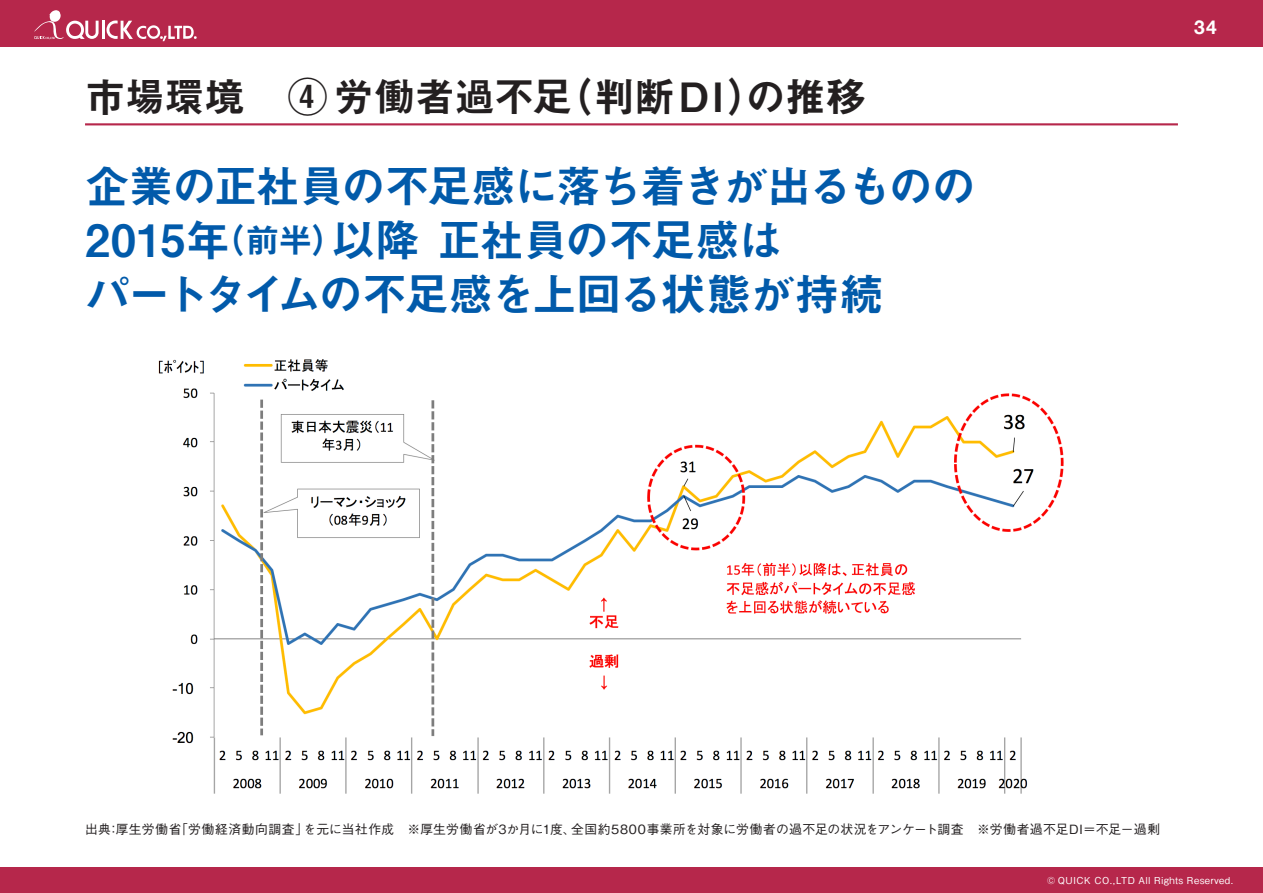
<style>
.page{position:relative;width:1263px;height:893px;background:#fff}
.page>*{position:absolute;margin:0;border:0;box-sizing:border-box;transform-origin:0 0}
.t1{font:44.7px/54.2px "Midashi Go Pr 6 MB31";letter-spacing:-.045em;color:#015aaa}
.t2{font:40.35px "Midashi Go Pr 6 MB31";letter-spacing:-.01em;color:#231f20}
.t3{font:34.05px "Midashi Go Pr 6 MB31";color:#015aaa}
.t4{font:700 19.2px "Helvetica Neue";color:#fff}
.t5{font:500 12.75px "Gothic BBB Pr 6";letter-spacing:.035em;color:#231f20}
.t6{font:500 12.75px "Gothic BBB Pr 6";letter-spacing:.015em;color:#231f20}
.t7{font:500 9.6px "Gothic BBB Pr 6";letter-spacing:.045em;color:#fff}
.s1{font-size:44.7px}
</style>
<div class="page">
<div style="left:0;top:867px;width:1263px;height:26px;background:#b6274b"></div>
<div style="left:0;top:0;width:1263px;height:47px;background:#b6274b"></div>
<hr style="left:102px;top:21px;width:3px;height:18px;background:#fff">
<svg style="left:106px;top:21px;width:91px;height:20px"></svg>
<svg style="left:34px;top:10px;width:65px;height:30px"></svg>
<img style="left:158px;top:359px;width:906px;height:435px">
<hr style="left:85px;top:123px;width:1093px;height:2px;background:#b6274b">
<h2 class="t2" style="left:85px;top:65px;width:489px">市場環境　④ 労働者過不足</h2>
<h2 class="t2" style="left:553px;top:65px;width:216px">（判断DI）</h2>
<h2 class="t2" style="left:745px;top:65px;width:122px">の推移</h2>
<h1 class="t1" style="left:331px;top:157px;width:647px;text-indent:-246px">企業の正社員の不足感に落ち着きが出るものの以降正社員の不足感は</h1>
<h3 class="t3" style="left:186px;top:213px;width:161px">（<span class="s1">年</span>前半）</h3>
<h1 class="t1" style="left:85px;top:211px;width:800px">2015<br>パートタイムの不足感を上回る状態が持続</h1>
<h3 class="t4" style="left:1194px;top:13px;width:24px">34</h3>
<p class="t5" style="left:175px;top:819px;width:134px">「労働経済動向調査」</p>
<p class="t5" style="left:571px;top:819px;width:590px">全国約5800事業所を対象に労働者の過不足の状況をアンケート調査　※労働者過不足DI＝不足－過剰</p>
<p class="t5" style="left:85px;top:819px;width:98px">出典厚生労働省</p>
<p class="t6" style="left:304px;top:819px;width:274px">を元に当社作成　※厚生労働省が3か月に度1 、</p>
<p class="t5" style="left:107px;top:819px;width:14px">：</p>
<p class="t7" style="left:1047px;top:872px;width:188px">© QUICK CO.,LTD All Rights Reserved.</p>
</div>
